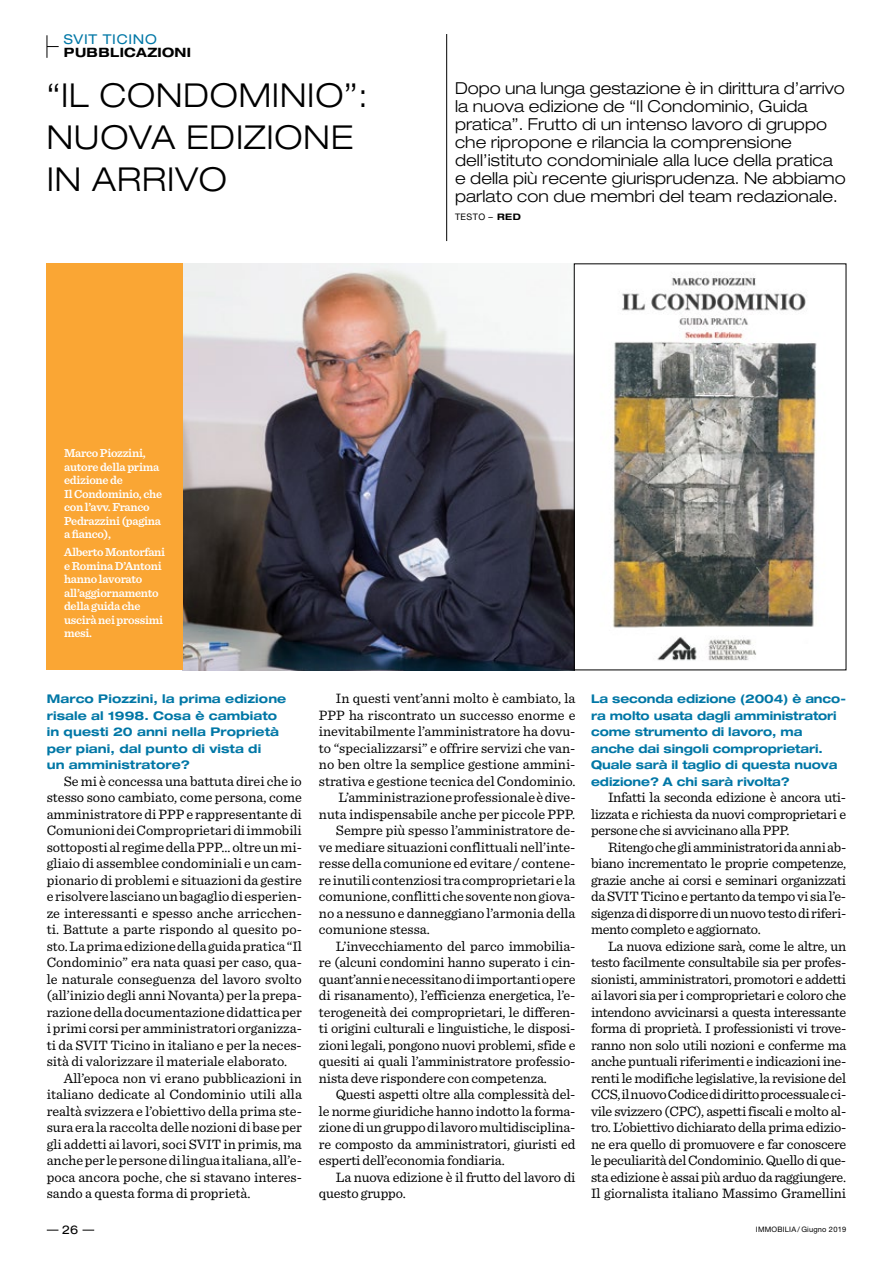
<style>
.page{position:relative;width:893px;height:1263px;background:#fff}
.page>*{position:absolute;margin:0;border:0;box-sizing:border-box;transform-origin:0 0}
.t1{font:300 expanded 33px/42px "Helvetica Neue LT Std";letter-spacing:.025em;color:#000}
.t2{font:300 expanded 16.5px/18px "Helvetica Neue LT Std";letter-spacing:.005em;color:#000}
.t3{font:14.25px/16.5px "Sentinel";letter-spacing:-.01em;color:#000;text-align:justify}
.t4{font:expanded 13.5px "Helvetica Neue LT Std";letter-spacing:.05em;color:#0077a6}
.t5{font:700 expanded 12.9px "Helvetica Neue LT Std";letter-spacing:.025em;color:#000}
.t6{font:700 expanded 12px/16.5px "Helvetica Neue LT Std";letter-spacing:-.005em;color:#0077a6}
.t7{font:600 12px/13.5px "Sentinel";letter-spacing:-.02em;color:#fff}
.t8{font:expanded 12px "Helvetica Neue LT Std";color:#000}
.t9{font:9px "Helvetica Neue LT Std";letter-spacing:.05em;color:#000}
.t10{font:7.5px "Helvetica Neue LT Std";letter-spacing:.025em;color:#000}
.s1{font-weight:700;font-stretch:expanded}
</style>
<div class="page">
<hr style="left:446px;top:34px;width:1px;height:207px;background:#000">
<svg style="left:47px;top:35px;width:12px;height:23px"></svg>
<img style="left:183px;top:264px;width:391px;height:406px">
<div style="left:47px;top:264px;width:136px;height:406px;background:#faa634"></div>
<img style="left:613px;top:274px;width:204px;height:387px">
<div style="left:574px;top:264px;width:272px;height:406px;border:1px solid #000"></div>
<p class="t4" style="left:64px;top:31px;width:94px">SVIT TICINO</p>
<p class="t5" style="left:64px;top:44px;width:129px">PUBBLICAZIONI</p>
<h1 class="t1" style="left:47px;top:74px;width:322px">“IL CONDOMINIO”:<br>NUOVA EDIZIONE<br>IN ARRIVO</h1>
<p class="t2" style="left:455px;top:79px;width:392px">Dopo una lunga gestazione è in dirittura d’arrivo la nuova edizione de “Il Condominio, Guida pratica”. Frutto di un intenso lavoro di gruppo che ripropone e rilancia la comprensione dell’istituto condominiale alla luce della pratica e della più recente giurisprudenza. Ne abbiamo parlato con due membri del team redazionale.</p>
<p class="t9" style="left:455px;top:212px;width:67px">TESTO – <span class="s1">RED</span></p>
<p class="t7" style="left:64px;top:446px;width:100px">Marco Piozzini, autore della prima edizione de<br>Il Condominio, che con l’avv. Franco<br>Pedrazzini (pagina a fianco),</p>
<p class="t7" style="left:64px;top:545px;width:102px">Alberto Montorfani e Romina D’Antoni hanno lavorato all’aggiornamento della guida che uscirà nei prossimi mesi.</p>
<p class="t6" style="left:47px;top:690px;width:241px">Marco Piozzini, la prima edizione risale al 1998. Cosa è cambiato in questi 20 anni nella Proprietà per piani, dal punto di vista di<br>un amministratore?</p>
<p class="t3" style="left:47px;top:772px;width:257px;text-indent:17px">Se mi è concessa una battuta direi che io stesso sono cambiato, come persona, come amministratore di PPP e rappresentante di Comunioni dei Comproprietari di immobili sottoposti al regime della PPP… oltre un mi&shy;gliaio di assemblee condominiali e un cam&shy;pionario di problemi e situazioni da gestire e risolvere lasciano un bagaglio di esperien&shy;ze interessanti e spesso anche arricchen&shy;ti. Battute a parte rispondo al quesito po&shy;sto. La prima edizione della guida pratica “Il Condominio” era nata quasi per caso, qua&shy;le naturale conseguenza del lavoro svolto (all’inizio degli anni Novanta) per la prepa&shy;razione della documentazione didattica per i primi corsi per amministratori organizza&shy;ti da SVIT Ticino in italiano e per la neces&shy;sità di valorizzare il materiale elaborato.</p>
<p class="t3" style="left:47px;top:1069px;width:257px;text-indent:17px">All’epoca non vi erano pubblicazioni in italiano dedicate al Condominio utili alla realtà svizzera e l’obiettivo della prima ste&shy;sura era la raccolta delle nozioni di base per gli addetti ai lavori, soci SVIT in primis, ma anche per le persone di lingua italiana, all’e&shy;poca ancora poche, che si stavano interes&shy;sando a questa forma di proprietà.</p>
<p class="t3" style="left:336px;top:689px;width:241px">In questi vent’anni molto è cambiato, la</p>
<p class="t3" style="left:319px;top:706px;width:258px">PPP ha riscontrato un successo enorme e</p>
<p class="t3" style="left:319px;top:722px;width:258px">inevitabilmente l’amministratore ha dovu-</p>
<p class="t3" style="left:319px;top:739px;width:258px">to “specializzarsi” e offrire servizi che van-</p>
<p class="t3" style="left:319px;top:755px;width:258px">no ben oltre la semplice gestione ammini-</p>
<p class="t3" style="left:319px;top:772px;width:258px">strativa e gestione tecnica del Condominio.</p>
<p class="t3" style="left:338px;top:788px;width:239px">L’amministrazione professionale è dive-</p>
<p class="t3" style="left:319px;top:805px;width:258px">nuta indispensabile anche per piccole PPP.</p>
<p class="t3" style="left:336px;top:821px;width:241px">Sempre più spesso l’amministratore de-</p>
<p class="t3" style="left:319px;top:838px;width:258px">ve mediare situazioni conflittuali nell’inte-</p>
<p class="t3" style="left:319px;top:854px;width:258px">resse della comunione ed evitare / contene-</p>
<p class="t3" style="left:319px;top:871px;width:258px">re inutili contenziosi tra comproprietari e la</p>
<p class="t3" style="left:319px;top:887px;width:258px">comunione, conflitti che sovente non giova-</p>
<p class="t3" style="left:319px;top:904px;width:258px">no a nessuno e danneggiano l’armonia della</p>
<p class="t3" style="left:319px;top:920px;width:112px">comunione stessa.</p>
<p class="t3" style="left:336px;top:937px;width:241px">L’invecchiamento del parco immobilia-</p>
<p class="t3" style="left:319px;top:953px;width:258px">re (alcuni condomini hanno superato i cin-</p>
<p class="t3" style="left:319px;top:970px;width:258px">quant’anni e necessitano di importanti opere</p>
<p class="t3" style="left:319px;top:986px;width:258px">di risanamento), l’efficienza energetica, l’e-</p>
<p class="t3" style="left:319px;top:1003px;width:258px">terogeneità dei comproprietari, le differen-</p>
<p class="t3" style="left:319px;top:1019px;width:258px">ti origini culturali e linguistiche, le disposi-</p>
<p class="t3" style="left:319px;top:1036px;width:258px">zioni legali, pongono nuovi problemi, sfide e</p>
<p class="t3" style="left:319px;top:1052px;width:258px">quesiti ai quali l’amministratore professio-</p>
<p class="t3" style="left:319px;top:1069px;width:229px">nista deve rispondere con competenza.</p>
<p class="t3" style="left:336px;top:1085px;width:241px">Questi aspetti oltre alla complessità del-</p>
<p class="t3" style="left:319px;top:1102px;width:258px">le norme giuridiche hanno indotto la forma-</p>
<p class="t3" style="left:319px;top:1118px;width:258px">zione di un gruppo di lavoro multidisciplina-</p>
<p class="t3" style="left:319px;top:1135px;width:258px">re composto da amministratori, giuristi ed</p>
<p class="t3" style="left:319px;top:1151px;width:187px">esperti dell’economia fondiaria.</p>
<p class="t3" style="left:336px;top:1168px;width:241px">La nuova edizione è il frutto del lavoro di</p>
<p class="t3" style="left:319px;top:1184px;width:88px">questo gruppo.</p>
<p class="t6" style="left:591px;top:690px;width:256px">La seconda edizione (2004) è anco&shy;ra molto usata dagli amministratori come strumento di lavoro, ma anche dai singoli comproprietari.<br>Quale sarà il taglio di questa nuova edizione? A chi sarà rivolta?</p>
<p class="t3" style="left:591px;top:788px;width:257px;text-indent:17px">Infatti la seconda edizione è ancora uti&shy;lizzata e richiesta da nuovi comproprietari e persone che si avvicinano alla PPP.</p>
<p class="t3" style="left:591px;top:838px;width:257px;text-indent:17px">Ritengo che gli amministratori da anni ab&shy;biano incrementato le proprie competenze, grazie anche ai corsi e seminari organizzati da SVIT Ticino e pertanto da tempo vi sia l’e&shy;sigenza di disporre di un nuovo testo di riferi&shy;mento completo e aggiornato.</p>
<p class="t3" style="left:591px;top:937px;width:257px;text-indent:17px">La nuova edizione sarà, come le altre, un testo facilmente consultabile sia per profes&shy;sionisti, amministratori, promotori e addetti ai lavori sia per i comproprietari e coloro che intendono avvicinarsi a questa interessante forma di proprietà. I professionisti vi trove&shy;ranno non solo utili nozioni e conferme ma anche puntuali riferimenti e indicazioni ine&shy;renti le modifiche legislative, la revisione del CCS, il nuovo Codice di diritto processuale ci&shy;vile svizzero (CPC), aspetti fiscali e molto al&shy;tro. L’obiettivo dichiarato della prima edizio&shy;ne era quello di promuovere e far conoscere le peculiarità del Condominio. Quello di que&shy;sta edizione è assai più arduo da raggiungere.<br>Il giornalista italiano Massimo Gramellini</p>
<p class="t8" style="left:62px;top:1222px;width:18px">26</p>
<p class="t10" style="left:756px;top:1225px;width:92px">IMMOBILIA / Giugno 2019</p>
</div>
